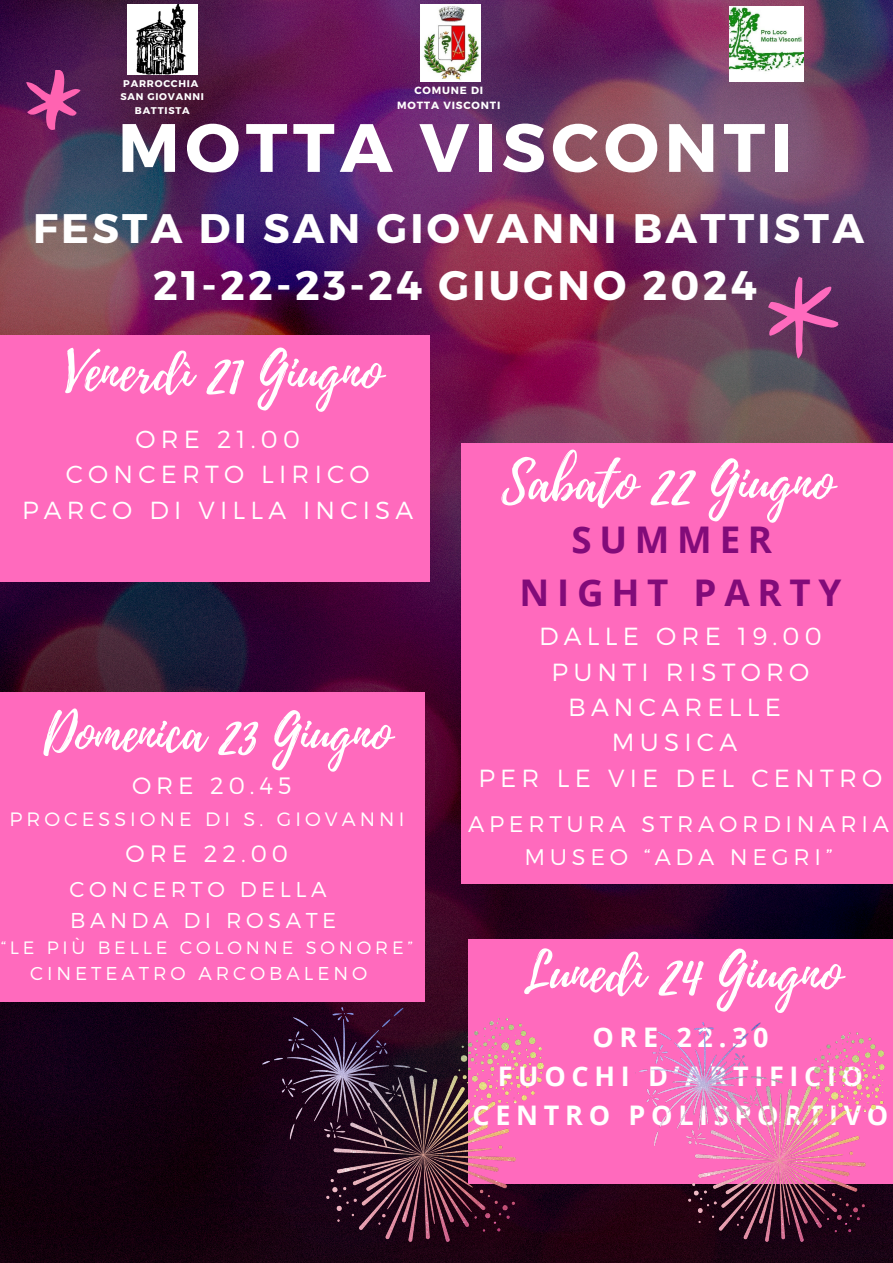
<style>
.page{position:relative;width:893px;height:1263px;background:#fff}
.page>*{position:absolute;margin:0;border:0;box-sizing:border-box;transform-origin:0 0}
.t1{font:700 68.25px "Montserrat";letter-spacing:.08em;color:#fff}
.t2{font:54px "Playlist Script";color:#fff}
.t3{font:53.85px "Playlist Script";color:#fff}
.t4{font:51.6px "Playlist Script";color:#fff}
.t5{font:700 41.25px/57.4px "Montserrat";letter-spacing:.08em;color:#fff;text-align:center}
.t6{font:700 36.75px/52.9px "Open Sans";letter-spacing:.21em;color:#820b79;text-align:center}
.t7{font:700 27px/38.8px "Open Sans";letter-spacing:.21em;color:#fff;text-align:center}
.t8{font:300 24.75px/35.4px "Montserrat";letter-spacing:.21em;color:#fff;text-align:center}
.t9{font:300 24.67px/35.3px "Montserrat";letter-spacing:.21em;color:#fff;text-align:center}
.t10{font:300 23.62px "Montserrat";letter-spacing:.21em;color:#fff}
.t11{font:300 22.5px/32.6px "Montserrat";letter-spacing:.21em;color:#fff;text-align:center}
.t12{font:300 21.52px "Montserrat";letter-spacing:.21em;color:#fff}
.t13{font:300 19.35px "Montserrat";letter-spacing:.21em;color:#fff}
.t14{font:300 18.6px "Montserrat";letter-spacing:.21em;color:#fff}
.t15{font:300 17.92px "Montserrat";letter-spacing:.21em;color:#fff}
.t16{font:700 10.43px/14.5px "Montserrat";letter-spacing:.08em;color:#fff;text-align:center}
.t17{font:700 9.75px/13.5px "Montserrat";letter-spacing:.08em;color:#fff;text-align:center}
</style>
<div class="page">
<img style="left:0;top:0;width:893px;height:1263px">
<svg style="left:26px;top:70px;width:55px;height:59px;background:#8f3475"></svg>
<svg style="left:754px;top:263px;width:100px;height:102px;background:#703769"></svg>
<div style="left:0;top:335px;width:429px;height:246px;background:#ff6abd"></div>
<div style="left:468px;top:939px;width:425px;height:245px;background:#ff6abd"></div>
<div style="left:461px;top:443px;width:432px;height:440px;background:#ff6abd"></div>
<div style="left:0;top:692px;width:425px;height:310px;background:#ff6abd"></div>
<img style="left:262px;top:1008px;width:281px;height:233px">
<img style="left:635px;top:1022px;width:250px;height:219px">
<img style="left:729px;top:7px;width:74px;height:74px">
<img style="left:420px;top:4px;width:60px;height:77px">
<img style="left:128px;top:4px;width:69px;height:70px">
<p class="t17" style="left:123px;top:76px;width:76px">PARROCCHIA</p>
<p class="t17" style="left:121px;top:90px;width:85px">SAN GIOVANNI<br>BATTISTA</p>
<p class="t16" style="left:397px;top:83px;width:105px">COMUNE DI<br>MOTTA VISCONTI</p>
<p class="t1" style="left:118px;top:103px;width:676px">MOTTA VISCONTI</p>
<h3 class="t5" style="left:33px;top:198px;width:832px">FESTA DI SAN GIOVANNI BATTISTA<br>21-22-23-24 GIUGNO 2024</h3>
<p class="t3" style="left:65px;top:333px;width:318px">Venerdì 21 Giugno</p>
<h1 class="t9" style="left:22px;top:420px;width:393px">ORE 21.00<br>CONCERTO LIRICO<br>PARCO DI VILLA INCISA</h1>
<h2 class="t4" style="left:43px;top:697px;width:349px">Domenica 23 Giugno</h2>
<h4 class="t10" style="left:132px;top:770px;width:161px">ORE 20.45</h4>
<h6 class="t13" style="left:9px;top:806px;width:396px">PROCESSIONE DI S. GIOVANNI</h6>
<p class="t10" style="left:126px;top:838px;width:164px">ORE 22.00</p>
<p class="t12" style="left:70px;top:875px;width:258px">CONCERTO DELLA</p>
<h2 class="t12" style="left:70px;top:906px;width:268px">BANDA DI ROSATE</h2>
<p class="t15" style="left:1px;top:935px;width:413px">“LE PIÙ BELLE COLONNE SONORE”</p>
<p class="t14" style="left:30px;top:961px;width:338px">CINETEATRO ARCOBALENO</p>
<p class="t2" style="left:501px;top:444px;width:334px">Sabato 22 Giugno</p>
<h2 class="t6" style="left:519px;top:512px;width:323px">SUMMER<br>NIGHT PARTY</h2>
<p class="t8" style="left:478px;top:617px;width:405px">DALLE ORE 19.00<br>PUNTI RISTORO<br>BANCARELLE<br>MUSICA<br>PER LE VIE DEL CENTRO</p>
<p class="t11" style="left:468px;top:806px;width:422px">APERTURA STRAORDINARIA<br>MUSEO “ADA NEGRI”</p>
<h6 class="t2" style="left:523px;top:934px;width:320px">Lunedì 24 Giugno</h6>
<p class="t7" style="left:472px;top:1017px;width:417px">ORE 22.30<br>FUOCHI D’ARTIFICIO<br>CENTRO POLISPORTIVO</p>
</div>
